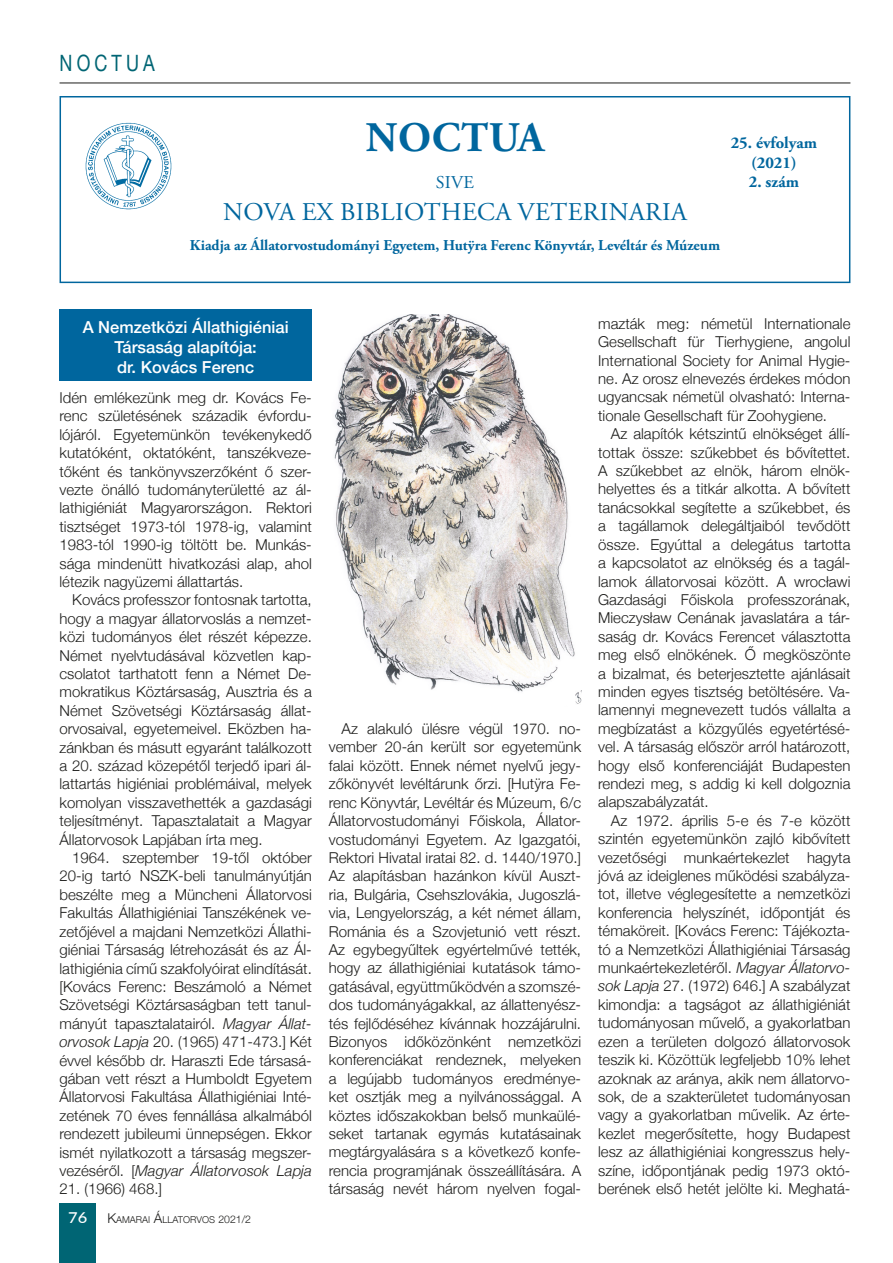
<style>
.page{position:relative;width:893px;height:1263px;background:#fff}
.page>*{position:absolute;margin:0;border:0;box-sizing:border-box;transform-origin:0 0}
.t1{font:700 42px "Adobe Garamond Pro";letter-spacing:.015em;color:#00669e}
.t2{font:25.5px "Adobe Garamond Pro";letter-spacing:.015em;color:#00669e}
.t3{font:22.5px "Helvetica Neue";letter-spacing:.23em;color:#006574;scale:.8 1}
.t4{font:18px "Adobe Garamond Pro";color:#00669e}
.t5{font:500 16.5px/19.8px "Helvetica Neue";color:#fff;text-align:center}
.t6{font:700 16.5px/19.8px "Adobe Garamond Pro";color:#00669e;text-align:center}
.t7{font:300 15px/18.5px "Helvetica Neue";color:#1d1d1b;text-align:justify}
.t8{font:700 15px "Adobe Garamond Pro";color:#00669e}
.t9{font:500 15px "Lato";color:#fff;scale:1.1 1}
.t10{font:300 9.45px "Helvetica Neue";color:#1d1d1b}
.s1{font-style:italic}
.s2{font-size:13.5px}
.s3{font-size:10.5px}
</style>
<div class="page">
<hr style="left:60px;top:83px;width:790px;height:1px;background:#1d1d1b">
<div style="left:60px;top:1203px;width:36px;height:60px;background:#006574"></div>
<div style="left:60px;top:96px;width:790px;height:187px;border:2px solid #00669e"></div>
<img style="left:85px;top:122px;width:87px;height:87px">
<img style="left:334px;top:315px;width:247px;height:389px">
<div style="left:60px;top:309px;width:252px;height:72px;background:#00669e"></div>
<h3 class="t3" style="left:60px;top:47px;width:121px">NOCTUA</h3>
<h1 class="t1" style="left:366px;top:113px;width:179px">NOCTUA</h1>
<p class="t4" style="left:436px;top:172px;width:40px">SIVE</p>
<h2 class="t2" style="left:223px;top:196px;width:465px">NOVA EX BIBLIOTHECA VETERINARIA</h2>
<p class="t8" style="left:190px;top:236px;width:532px">Kiadja az Állatorvostudományi Egyetem, Hutÿra Ferenc Könyvtár, Levéltár és Múzeum</p>
<p class="t6" style="left:731px;top:133px;width:88px">25. évfolyam (2021)</p>
<p class="t6" style="left:749px;top:173px;width:52px">2. szám</p>
<p class="t5" style="left:83px;top:316px;width:208px">A Nemzetközi Állathigiéniai<br>Társaság alapítója:<br>dr. Kovács Ferenc</p>
<p class="t7" style="left:60px;top:387px;width:254px">Idén emlékezünk meg dr. Kovács Fe&shy;renc születésének századik évfordu&shy;lójáról. Egyetemünkön tevékenykedő kutatóként, oktatóként, tanszékveze&shy;tőként és tankönyvszerzőként ő szer&shy;vezte önálló tudományterületté az ál&shy;lathigiéniát Magyarországon. Rektori tisztséget 1973-tól 1978-ig, valamint 1983-tól 1990-ig töltött be. Munkás&shy;sága mindenütt hivatkozási alap, ahol létezik nagyüzemi állattartás.</p>
<p class="t7" style="left:60px;top:590px;width:254px;text-indent:13px">Kovács professzor fontosnak tartotta, hogy a magyar állatorvoslás a nemzet&shy;közi tudományos élet részét képezze.<br>Német nyelvtudásával közvetlen kap&shy;csolatot tarthatott fenn a Német De&shy;mokratikus Köztársaság, Ausztria és a Német Szövetségi Köztársaság állat&shy;orvosaival, egyetemeivel. Eközben ha&shy;zánkban és másutt egyaránt találkozott a 20. század közepétől terjedő ipari ál&shy;lattartás higiéniai problémáival, melyek komolyan visszavethették a gazdasági teljesítményt. Tapasztalatait a Magyar Állatorvosok Lapjában írta meg.</p>
<p class="t7" style="left:60px;top:847px;width:254px;text-indent:13px">1964. szeptember 19-től október 20-ig tartó NSZK-beli tanulmányútján beszélte meg a Müncheni Állatorvosi Fakultás Állathigiéniai Tanszékének ve&shy;zetőjével a majdani Nemzetközi Állathi&shy;giéniai Társaság létrehozását és az Ál&shy;lathigiénia című szakfolyóirat elindítását. [Kovács Ferenc: Beszámoló a Német Szövetségi Köztársaságban tett tanul&shy;mányút tapasztalatairól. <span class="s1">Magyar Állat&shy;orvosok Lapja</span> 20. (1965) 471-473.] Két évvel később dr. Haraszti Ede társasá&shy;gában vett részt a Humboldt Egyetem Állatorvosi Fakultása Állathigiéniai Inté&shy;zetének 70 éves fennállása alkalmából rendezett jubileumi ünnepségen. Ekkor ismét nyilatkozott a társaság megszer&shy;vezéséről. [<span class="s1">Magyar Állatorvosok Lapja</span></p>
<p class="t7" style="left:60px;top:1179px;width:104px">21. (1966) 468.]</p>
<p class="t9" style="left:68px;top:1207px;width:19px">76</p>
<p class="t10" style="left:107px;top:1212px;width:145px"><span class="s2">K</span>AMARAI <span class="s2">Á</span>LLATORVOS <span class="s3">2021/2</span></p>
<p class="t7" style="left:329px;top:718px;width:254px;text-indent:13px">Az alakuló ülésre végül 1970. no&shy;vember 20-án került sor egyetemünk falai között. Ennek német nyelvű jegy&shy;zőkönyvét levéltárunk őrzi. [Hutӱra Fe&shy;renc Könyvtár, Levéltár és Múzeum, 6/c Állatorvostudományi Főiskola, Állator&shy;vostudományi Egyetem. Az Igazgatói, Rektori Hivatal iratai 82. d. 1440/1970.] Az alapításban hazánkon kívül Auszt&shy;ria, Bulgária, Csehszlovákia, Jugoszlá&shy;via, Lengyelország, a két német állam, Románia és a Szovjetunió vett részt.<br>Az egybegyűltek egyértelművé tették, hogy az állathigiéniai kutatások támo&shy;gatásával, együttműködvén a szomszé&shy;dos tudományágakkal, az állattenyész&shy;tés fejlődéséhez kívánnak hozzájárulni.<br>Bizonyos időközönként nemzetközi konferenciákat rendeznek, melyeken a legújabb tudományos eredménye&shy;ket osztják meg a nyilvánossággal. A köztes időszakokban belső munkaülé&shy;seket tartanak egymás kutatásainak megtárgyalására s a következő konfe&shy;rencia programjának összeállítására. A társaság nevét három nyelven fogal-</p>
<p class="t7" style="left:598px;top:313px;width:254px">mazták meg: németül Internationale Gesellschaft für Tierhygiene, angolul International Society for Animal Hygie&shy;ne. Az orosz elnevezés érdekes módon ugyancsak németül olvasható: Interna&shy;tionale Gesellschaft für Zoohygiene.</p>
<p class="t7" style="left:598px;top:424px;width:254px;text-indent:13px">Az alapítók kétszintű elnökséget állí&shy;tottak össze: szűkebbet és bővítettet.<br>A szűkebbet az elnök, három elnök&shy;helyettes és a titkár alkotta. A bővített tanácsokkal segítette a szűkebbet, és a tagállamok delegáltjaiból tevődött össze. Egyúttal a delegátus tartotta a kapcsolatot az elnökség és a tagál&shy;lamok állatorvosai között. A wrocławi Gazdasági Főiskola professzorának, Mieczysław Cenának javaslatára a tár&shy;saság dr. Kovács Ferencet választotta meg első elnökének. Ő megköszönte a bizalmat, és beterjesztette ajánlásait minden egyes tisztség betöltésére. Va&shy;lamennyi megnevezett tudós vállalta a megbízatást a közgyűlés egyetértésé&shy;vel. A társaság először arról határozott, hogy első konferenciáját Budapesten rendezi meg, s addig ki kell dolgoznia alapszabályzatát.</p>
<p class="t7" style="left:598px;top:810px;width:254px;text-indent:13px">Az 1972. április 5-e és 7-e között szintén egyetemünkön zajló kibővített vezetőségi munkaértekezlet hagyta jóvá az ideiglenes működési szabályza&shy;tot, illetve véglegesítette a nemzetközi konferencia helyszínét, időpontját és témaköreit. [Kovács Ferenc: Tájékozta&shy;tó a Nemzetközi Állathigiéniai Társaság munkaértekezletéről. <span class="s1">Magyar Állatorvo&shy;sok Lapja</span> 27. (1972) 646.] A szabályzat kimondja: a tagságot az állathigiéniát tudományosan művelő, a gyakorlatban ezen a területen dolgozó állatorvosok teszik ki. Közöttük legfeljebb 10% lehet azoknak az aránya, akik nem állatorvo&shy;sok, de a szakterületet tudományosan vagy a gyakorlatban művelik. Az érte&shy;kezlet megerősítette, hogy Budapest lesz az állathigiéniai kongresszus hely&shy;színe, időpontjának pedig 1973 októ&shy;berének első hetét jelölte ki. Meghatá-</p>
</div>
